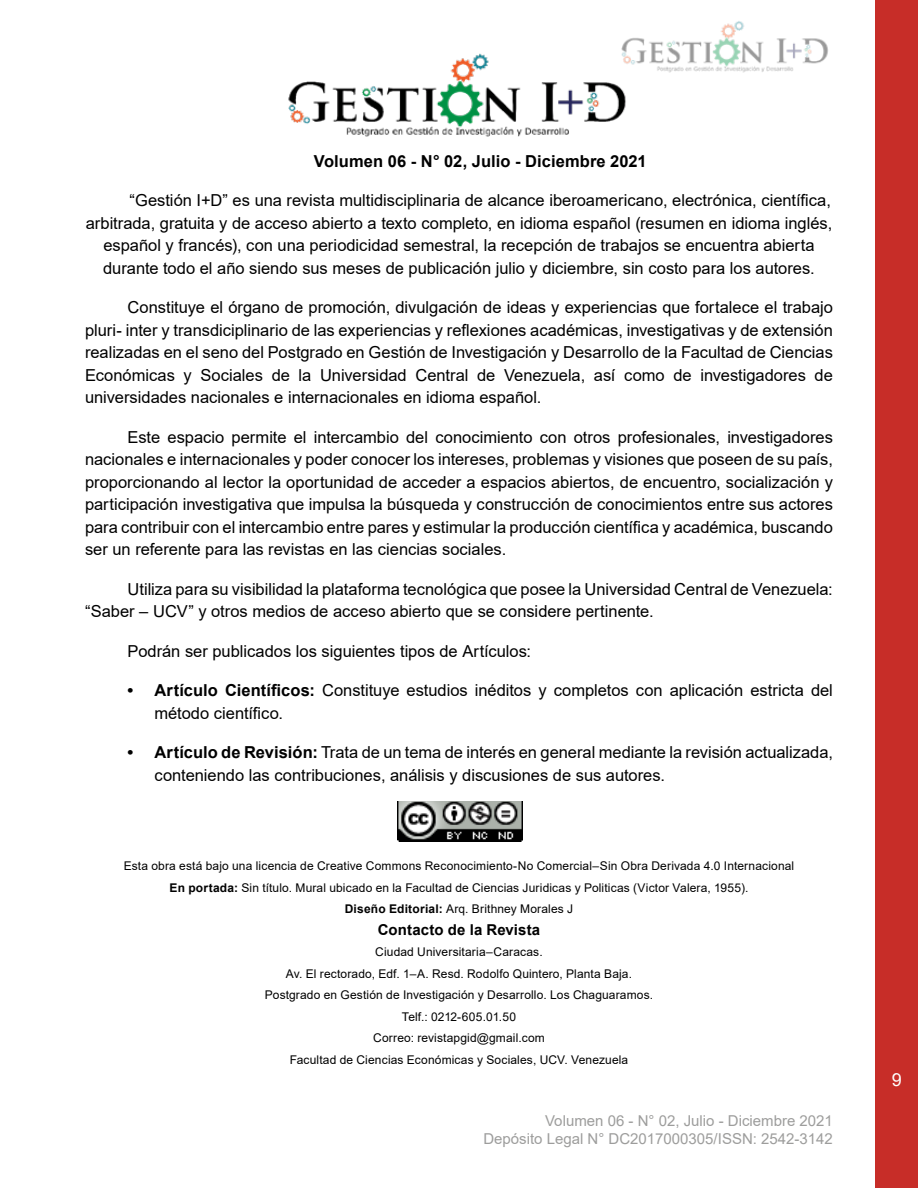
<style>
.page{position:relative;width:918px;height:1188px;background:#fff}
.page>*{position:absolute;margin:0;border:0;box-sizing:border-box;transform-origin:0 0}
.t1{font:18px "Arial";color:#fff}
.t2{font:16.5px/22.5px "Arial";color:#000}
.t3{font:700 16.5px "Arial";letter-spacing:.005em;color:#000}
.t4{font:15px/18px "Arial";color:#9d9d9c;text-align:right}
.t5{font:700 15px "Arial";letter-spacing:.005em;color:#000}
.t6{font:12px/21.5px "Arial";letter-spacing:.01em;color:#000;text-align:center}
.s1{font-weight:700}
</style>
<div class="page">
<div style="left:876px;top:0;width:42px;height:1188px;background:#c72d28"></div>
<img style="left:621px;top:21px;width:207px;height:52px">
<img style="left:398px;top:801px;width:124px;height:41px">
<img style="left:288px;top:51px;width:345px;height:86px">
<p class="t3" style="left:314px;top:149px;width:334px">Volumen 06 - N° 02, Julio - Diciembre 2021</p>
<p class="t2" style="left:130px;top:189px;width:703px">“Gestión I+D” es una revista multidisciplinaria de alcance iberoamericano, electrónica, científica,</p>
<p class="t2" style="left:86px;top:212px;width:748px">arbitrada, gratuita y de acceso abierto a texto completo, en idioma español (resumen en idioma inglés,</p>
<p class="t2" style="left:103px;top:234px;width:713px">español y francés), con una periodicidad semestral, la recepción de trabajos se encuentra abierta</p>
<p class="t2" style="left:103px;top:257px;width:713px">durante todo el año siendo sus meses de publicación julio y diciembre, sin costo para los autores.</p>
<p class="t2" style="left:85px;top:296px;width:749px;text-align:justify;text-indent:43px">Constituye el órgano de promoción, divulgación de ideas y experiencias que fortalece el trabajo pluri- inter y transdiciplinario de las experiencias y reflexiones académicas, investigativas y de extensión realizadas en el seno del Postgrado en Gestión de Investigación y Desarrollo de la Facultad de Ciencias Económicas y Sociales de la Universidad Central de Venezuela, así como de investigadores de universidades nacionales e internacionales en idioma español.</p>
<p class="t2" style="left:85px;top:426px;width:749px;text-align:justify;text-indent:43px">Este espacio permite el intercambio del conocimiento con otros profesionales, investigadores nacionales e internacionales y poder conocer los intereses, problemas y visiones que poseen de su país, proporcionando al lector la oportunidad de acceder a espacios abiertos, de encuentro, socialización y participación investigativa que impulsa la búsqueda y construcción de conocimientos entre sus actores para contribuir con el intercambio entre pares y estimular la producción científica y académica, buscando ser un referente para las revistas en las ciencias sociales.</p>
<p class="t2" style="left:85px;top:578px;width:749px;text-indent:43px">Utiliza para su visibilidad la plataforma tecnológica que posee la Universidad Central de Venezuela: “Saber – UCV” y otros medios de acceso abierto que se considere pertinente.</p>
<p class="t2" style="left:128px;top:640px;width:405px">Podrán ser publicados los siguientes tipos de Artículos:</p>
<p class="t2" style="left:155px;top:679px;width:680px;text-indent:-27px"><span class="s1">• Artículo Científicos:</span> Constituye estudios inéditos y completos con aplicación estricta del método científico.</p>
<p class="t2" style="left:155px;top:741px;width:680px;text-indent:-27px"><span class="s1">• Artículo de Revisión:</span> Trata de un tema de interés en general mediante la revisión actualizada, conteniendo las contribuciones, análisis y discusiones de sus autores.</p>
<p class="t6" style="left:124px;top:855px;width:672px">Esta obra está bajo una licencia de Creative Commons Reconocimiento-No Comercial–Sin Obra Derivada 4.0 Internacional<br><span class="s1">En portada:</span> Sin título. Mural ubicado en la Facultad de Ciencias Juridicas y Politicas (Victor Valera, 1955).<br><span class="s1">Diseño Editorial:</span> Arq. Brithney Morales J</p>
<p class="t5" style="left:378px;top:919px;width:164px">Contacto de la Revista</p>
<p class="t6" style="left:265px;top:941px;width:390px">Ciudad Universitaria–Caracas.<br>Av. El rectorado, Edf. 1–A. Resd. Rodolfo Quintero, Planta Baja.<br>Postgrado en Gestión de Investigación y Desarrollo. Los Chaguaramos.<br>Telf.: 0212-605.01.50<br>Correo: revistapgid@gmail.com<br>Facultad de Ciencias Económicas y Sociales, UCV. Venezuela</p>
<p class="t4" style="left:483px;top:1112px;width:351px">Volumen 06 - N° 02, Julio - Diciembre 2021<br>Depósito Legal N° DC2017000305/ISSN: 2542-3142</p>
<p class="t1" style="left:892px;top:1068px;width:12px">9</p>
</div>
